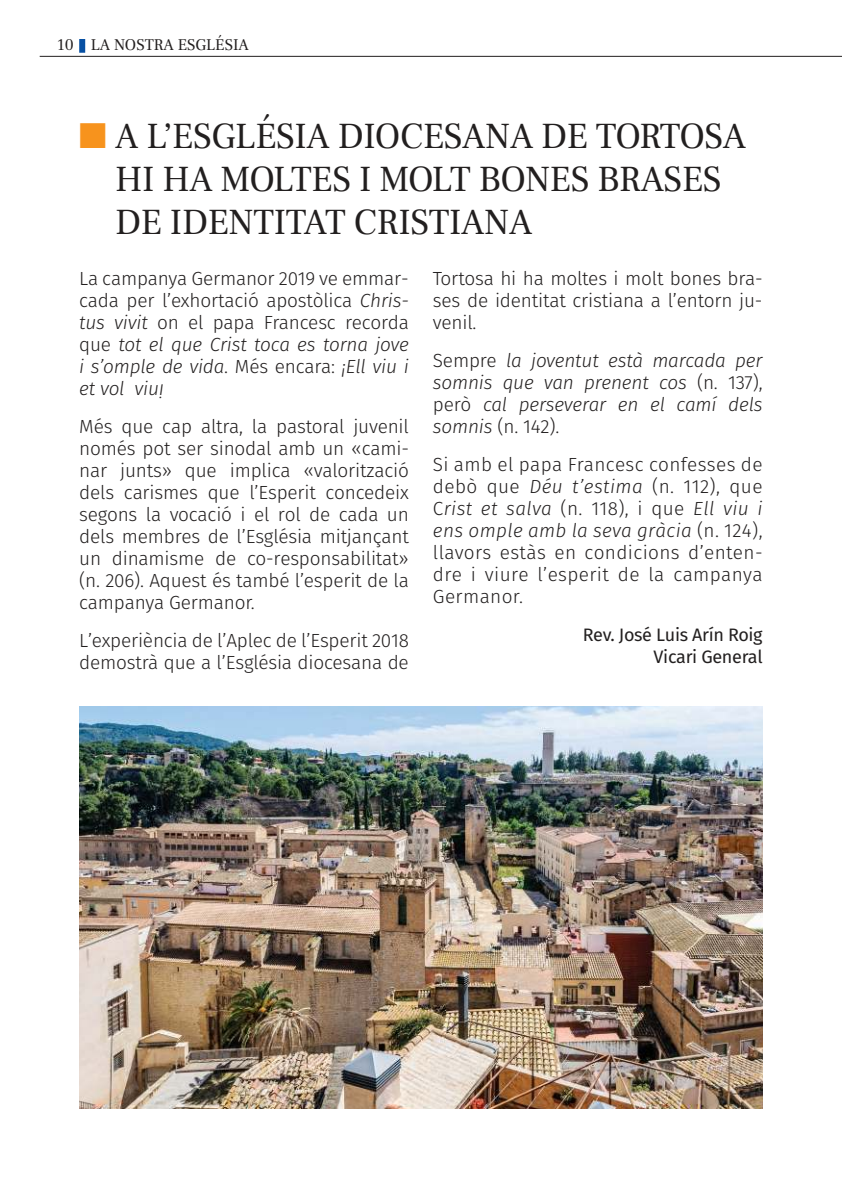
<style>
.page{position:relative;width:842px;height:1191px;background:#fff}
.page>*{position:absolute;margin:0;border:0;box-sizing:border-box;transform-origin:0 0}
.t1{font:36px/43.2px "Frank Ruhl Libre";letter-spacing:-.01em;color:#221f1f}
.t2{font:300 19px/22px "Fira Sans";letter-spacing:-.01em;color:#221f1f;text-align:justify}
.t3{font:italic 300 19px/22px "Fira Sans";letter-spacing:-.01em;color:#221f1f;text-align:justify}
.t4{font:18px/22px "Fira Sans";letter-spacing:-.02em;color:#221f1f;text-align:right}
.t5{font:16px "Frank Ruhl Libre";color:#221f1f}
.s1{font-style:inherit}
.s2{color:#f7931d}
.s3{font-style:italic}
.s4{font-style:normal}
</style>
<div class="page">
<div style="left:79px;top:39px;width:6px;height:14px;background:#0750a3"></div>
<hr style="left:40px;top:56px;width:802px;height:1px;background:#221f1f">
<img style="left:79px;top:706px;width:684px;height:402px">
<p class="t5" style="left:57px;top:36px;width:193px"><span class="s1">10</span> LA NOSTRA ESGLÉSIA</p>
<h1 class="t1" style="left:115px;top:116px;width:632px;text-indent:-36px"><span class="s2">■</span> A L’ESGLÉSIA DIOCESANA DE TORTOSA<br>HI HA MOLTES I MOLT BONES BRASES<br>DE IDENTITAT CRISTIANA</h1>
<p class="t2" style="left:79px;top:267px;width:331px">La campanya Germanor 2019 ve emmar&shy;cada per l’exhortació apostòlica <span class="s3">Chris&shy;tus vivit</span> on el papa Francesc recorda que <span class="s3">tot el que Crist toca es torna jove i s’omple de vida</span>. Més encara: <span class="s3">¡Ell viu i et vol viuỊ</span></p>
<p class="t2" style="left:79px;top:415px;width:331px">Més que cap altra, la pastoral juvenil només pot ser sinodal amb un «cami&shy;nar junts» que implica «valorització dels carismes que l’Esperit concedeix segons la vocació i el rol de cada un dels membres de l’Església mitjançant un dinamisme de co-responsabilitat» (n. 206). Aquest és també l’esperit de la campanya Germanor.</p>
<p class="t2" style="left:79px;top:629px;width:331px">L’experiència de l’Aplec de l’Esperit 2018 demostrà que a l’Església diocesana de</p>
<p class="t2" style="left:433px;top:267px;width:331px">Tortosa hi ha moltes i molt bones bra&shy;ses de identitat cristiana a l’entorn ju&shy;venil.</p>
<p class="t3" style="left:433px;top:349px;width:331px"><span class="s4">Sempre</span> la joventut està marcada per somnis que van prenent cos <span class="s4">(n. 137), però</span> cal perseverar en el camí dels somnis <span class="s4">(n. 142).</span></p>
<p class="t2" style="left:433px;top:453px;width:331px">Si amb el papa Francesc confesses de debò que <span class="s3">Déu t’estima</span> (n. 112), que C<span class="s3">rist et salva</span> (n. 118), i que <span class="s3">Ell viu i ens omple amb la seva gràcia</span> (n. 124), llavors estàs en condicions d’enten&shy;dre i viure l’esperit de la campanya Germanor.</p>
<p class="t4" style="left:583px;top:623px;width:181px">Rev. José Luis Arín Roig<br>Vicari General</p>
</div>
